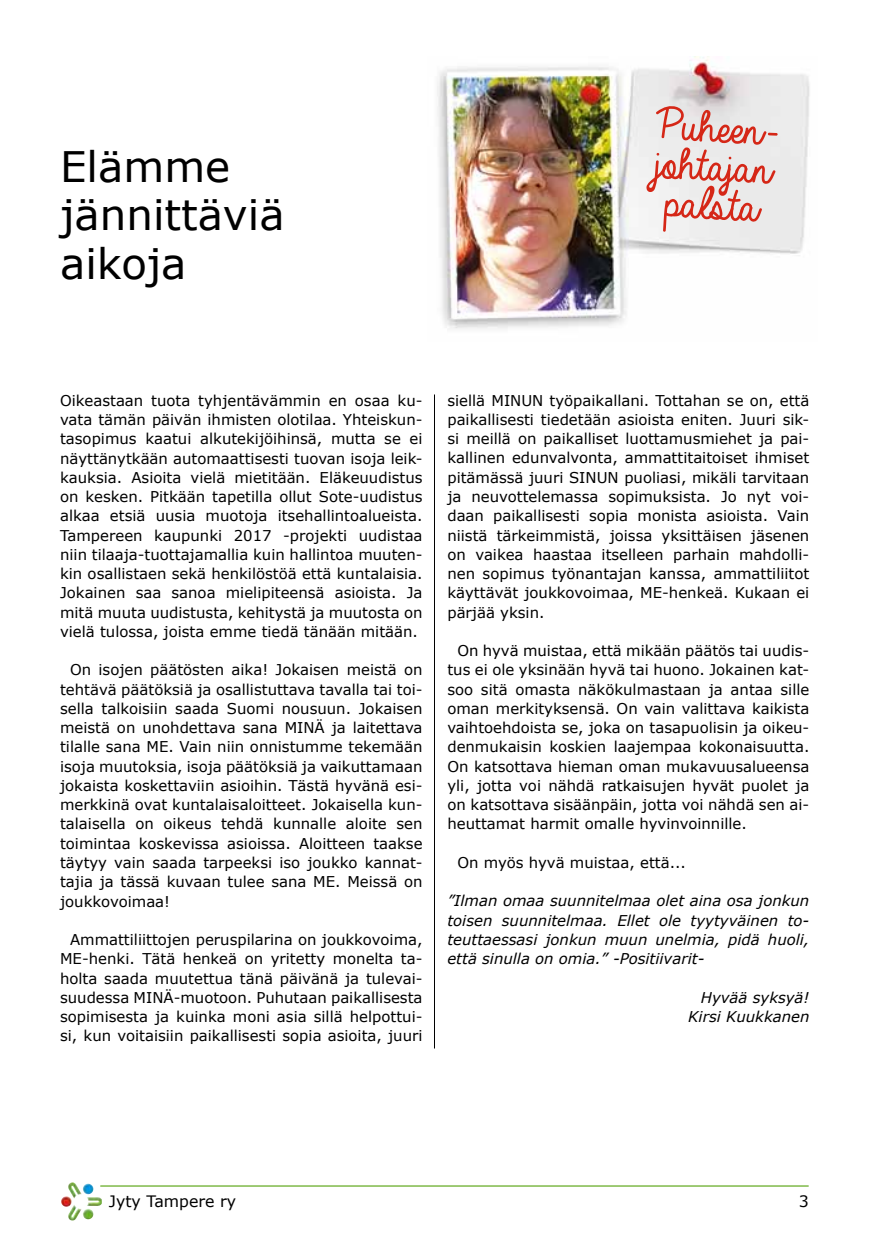
<style>
.page{position:relative;width:869px;height:1241px;background:#fff}
.page>*{position:absolute;margin:0;border:0;box-sizing:border-box;transform-origin:0 0}
.t1{font:49px/38.5px "Always In My Heart";color:#d52717}
.t2{font:42px/48.3px "Verdana";color:#000}
.t3{font:15.75px "Verdana";color:#000}
.t4{font:14.88px/19.2px "Verdana";color:#000;text-align:justify}
.t5{font:italic 14.88px/19.2px "Verdana";color:#000;text-align:justify}
</style>
<div class="page">
<img style="left:68px;top:1182px;width:8px;height:16px">
<hr style="left:101px;top:1185px;width:706px;height:1px;background:#6caf2e">
<img style="left:437px;top:56px;width:373px;height:273px">
<hr style="left:434px;top:395px;width:1px;height:652px;background:#000">
<h2 class="t2" style="left:60px;top:142px;width:226px">Elämme jännittäviä aikoja</h2>
<h1 class="t1" style="left:648px;top:107px;width:132px;rotate:3deg">Puheen&shy;johtajan palsta</h1>
<p class="t4" style="left:60px;top:390px;width:364px">Oikeastaan tuota tyhjentävämmin en osaa ku&shy;vata tämän päivän ihmisten olotilaa. Yhteiskun&shy;tasopimus kaatui alkutekijöihinsä, mutta se ei näyttänytkään automaattisesti tuovan isoja leik&shy;kauksia. Asioita vielä mietitään. Eläkeuudistus on kesken. Pitkään tapetilla ollut Sote-uudistus alkaa etsiä uusia muotoja itsehallintoalueista.<br>Tampereen kaupunki 2017 -projekti uudistaa niin tilaaja-tuottajamallia kuin hallintoa muuten&shy;kin osallistaen sekä henkilöstöä että kuntalaisia.<br>Jokainen saa sanoa mielipiteensä asioista. Ja mitä muuta uudistusta, kehitystä ja muutosta on vielä tulossa, joista emme tiedä tänään mitään.</p>
<p class="t4" style="left:60px;top:660px;width:364px;text-indent:10px">On isojen päätösten aika! Jokaisen meistä on tehtävä päätöksiä ja osallistuttava tavalla tai toi&shy;sella talkoisiin saada Suomi nousuun. Jokaisen meistä on unohdettava sana MINÄ ja laitettava tilalle sana ME. Vain niin onnistumme tekemään isoja muutoksia, isoja päätöksiä ja vaikuttamaan jokaista koskettaviin asioihin. Tästä hyvänä esi&shy;merkkinä ovat kuntalaisaloitteet. Jokaisella kun&shy;talaisella on oikeus tehdä kunnalle aloite sen toimintaa koskevissa asioissa. Aloitteen taakse täytyy vain saada tarpeeksi iso joukko kannat&shy;tajia ja tässä kuvaan tulee sana ME. Meissä on joukkovoimaa!</p>
<p class="t4" style="left:60px;top:929px;width:364px;text-indent:10px">Ammattiliittojen peruspilarina on joukkovoima, ME-henki. Tätä henkeä on yritetty monelta ta&shy;holta saada muutettua tänä päivänä ja tulevai&shy;suudessa MINÄ-muotoon. Puhutaan paikallisesta sopimisesta ja kuinka moni asia sillä helpottui&shy;si, kun voitaisiin paikallisesti sopia asioita, juuri</p>
<p class="t4" style="left:447px;top:390px;width:363px">siellä MINUN työpaikallani. Tottahan se on, että paikallisesti tiedetään asioista eniten. Juuri sik&shy;si meillä on paikalliset luottamusmiehet ja pai&shy;kallinen edunvalvonta, ammattitaitoiset ihmiset pitämässä juuri SINUN puoliasi, mikäli tarvitaan ja neuvottelemassa sopimuksista. Jo nyt voi&shy;daan paikallisesti sopia monista asioista. Vain niistä tärkeimmistä, joissa yksittäisen jäsenen on vaikea haastaa itselleen parhain mahdolli&shy;nen sopimus työnantajan kanssa, ammattiliitot käyttävät joukkovoimaa, ME-henkeä. Kukaan ei pärjää yksin.</p>
<p class="t4" style="left:447px;top:640px;width:363px;text-indent:10px">On hyvä muistaa, että mikään päätös tai uudis&shy;tus ei ole yksinään hyvä tai huono. Jokainen kat&shy;soo sitä omasta näkökulmastaan ja antaa sille oman merkityksensä. On vain valittava kaikista vaihtoehdoista se, joka on tasapuolisin ja oikeu&shy;denmukaisin koskien laajempaa kokonaisuutta.<br>On katsottava hieman oman mukavuusalueensa yli, jotta voi nähdä ratkaisujen hyvät puolet ja on katsottava sisäänpäin, jotta voi nähdä sen ai&shy;heuttamat harmit omalle hyvinvoinnille.</p>
<p class="t4" style="left:457px;top:852px;width:230px">On myös hyvä muistaa, että...</p>
<p class="t5" style="left:447px;top:891px;width:363px">”Ilman omaa suunnitelmaa olet aina osa jonkun toisen suunnitelmaa. Ellet ole tyytyväinen to&shy;teuttaessasi jonkun muun unelmia, pidä huoli, että sinulla on omia.” -Positiivarit-</p>
<p class="t5" style="left:688px;top:987px;width:123px;text-align:right">Hyvää syksyä!<br>Kirsi Kuukkanen</p>
<p class="t3" style="left:109px;top:1189px;width:129px">Jyty Tampere ry</p>
<p class="t3" style="left:798px;top:1189px;width:12px">3</p>
</div>
